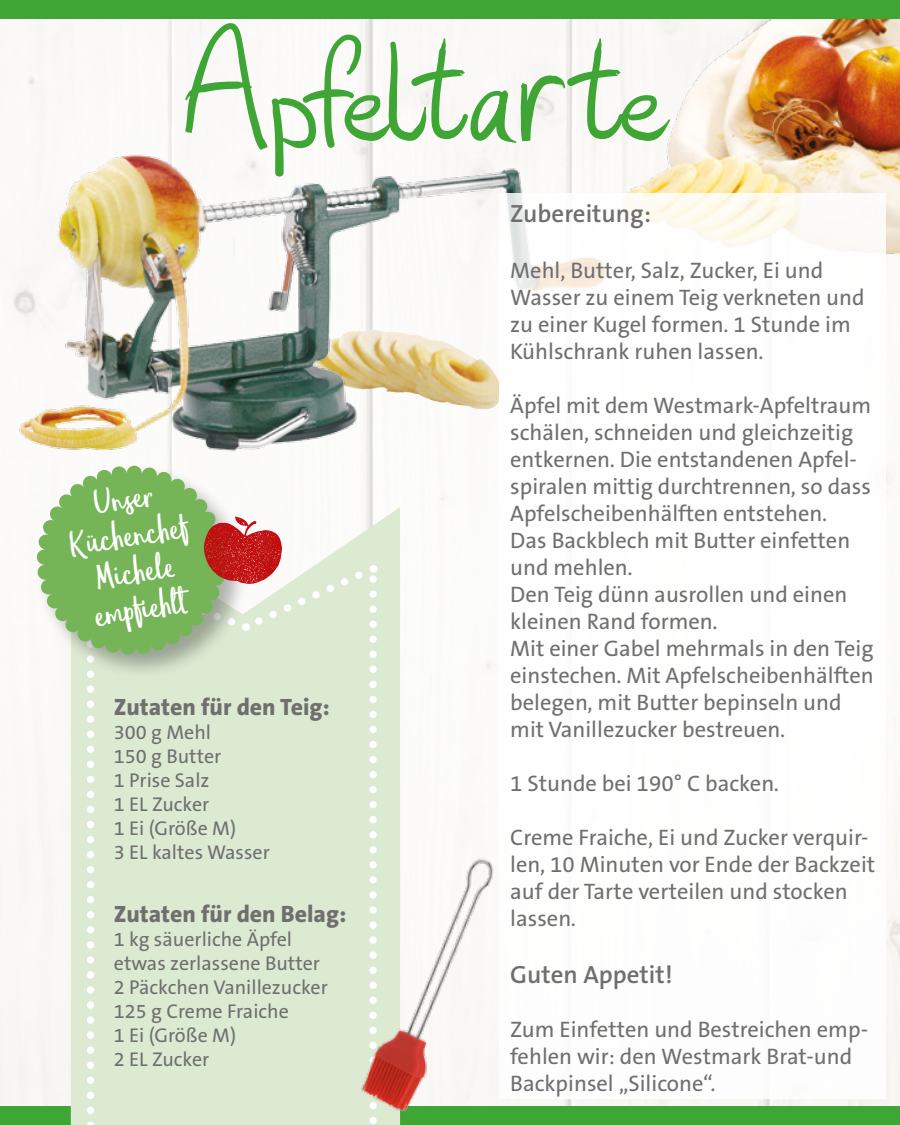
<style>
.page{position:relative;width:900px;height:1125px;background:#fff}
.page>*{position:absolute;margin:0;border:0;box-sizing:border-box;transform-origin:0 0}
.t1{font:205.88px "Hashtag";letter-spacing:-.06em;color:#3fa535}
.t2{font:39.62px/37px "Eufoniem One";color:#fff;text-align:center}
.t3{font:600 25px "The Sans B W6";color:#706f6f}
.t4{font:800 23.75px "The Sans B W8";color:#706f6f}
.t5{font:22.5px/27px "The Sans B W5 Plain";color:#706f6f}
.t6{font:20px/24px "The Sans B W5 Plain";color:#706f6f}
</style>
<div class="page">
<img style="left:0;top:19px;width:900px;height:1087px">
<div style="left:0;top:1106px;width:900px;height:19px;background:#3fa535"></div>
<div style="left:377px;top:507px;width:23px;height:342px;background:#ddead2"></div>
<div style="left:33px;top:462px;width:217px;height:217px;background:#fbfaf9"></div>
<img style="left:552px;top:19px;width:348px;height:245px">
<div style="left:0;top:0;width:900px;height:19px;background:#3fa535"></div>
<img style="left:0;top:147px;width:610px;height:312px">
<div style="left:500px;top:193px;width:386px;height:906px;background:#fff"></div>
<img style="left:377px;top:849px;width:127px;height:276px">
<svg style="left:37px;top:466px;width:340px;height:659px"></svg>
<h1 class="t1" style="left:178px;top:-4px;width:498px">Apfeltarte</h1>
<p class="t3" style="left:510px;top:198px;width:142px">Zubereitung:</p>
<p class="t5" style="left:510px;top:257px;width:356px">Mehl, Butter, Salz, Zucker, Ei und<br>Wasser zu einem Teig verkneten und zu einer Kugel formen. 1 Stunde im<br>Kühlschrank ruhen lassen.</p>
<p class="t5" style="left:510px;top:392px;width:365px">Äpfel mit dem Westmark-Apfeltraum schälen, schneiden und gleichzeitig entkernen. Die entstandenen Apfel&shy;spiralen mittig durchtrennen, so dass<br>Apfelscheibenhälften entstehen.<br>Das Backblech mit Butter einfetten und mehlen.<br>Den Teig dünn ausrollen und einen kleinen Rand formen.<br>Mit einer Gabel mehrmals in den Teig einstechen. Mit Apfelscheibenhälften belegen, mit Butter bepinseln und mit Vanillezucker bestreuen.</p>
<p class="t5" style="left:510px;top:770px;width:270px">1 Stunde bei 190° C backen.</p>
<p class="t5" style="left:510px;top:824px;width:366px">Creme Fraiche, Ei und Zucker verquir&shy;len, 10 Minuten vor Ende der Backzeit auf der Tarte verteilen und stocken lassen.</p>
<p class="t3" style="left:510px;top:959px;width:164px">Guten Appetit!</p>
<p class="t5" style="left:510px;top:1016px;width:360px">Zum Einfetten und Bestreichen emp&shy;fehlen wir: den Westmark Brat-und<br>Backpinsel „Silicone“.</p>
<h2 class="t2" style="left:62px;top:492px;width:122px;rotate:-9deg">Unser<br>Küchenchef<br>Michele empfi ehlt</h2>
<p class="t4" style="left:114px;top:691px;width:217px">Zutaten für den Teig:</p>
<p class="t6" style="left:114px;top:720px;width:157px">300 g Mehl<br>150 g Butter<br>1 Prise Salz<br>1 EL Zucker<br>1 Ei (Größe M)<br>3 EL kaltes Wasser</p>
<p class="t4" style="left:114px;top:899px;width:234px">Zutaten für den Belag:</p>
<p class="t6" style="left:114px;top:927px;width:216px">1 kg säuerliche Äpfel etwas zerlassene Butter<br>2 Päckchen Vanillezucker<br>125 g Creme Fraiche<br>1 Ei (Größe M)<br>2 EL Zucker</p>
</div>
